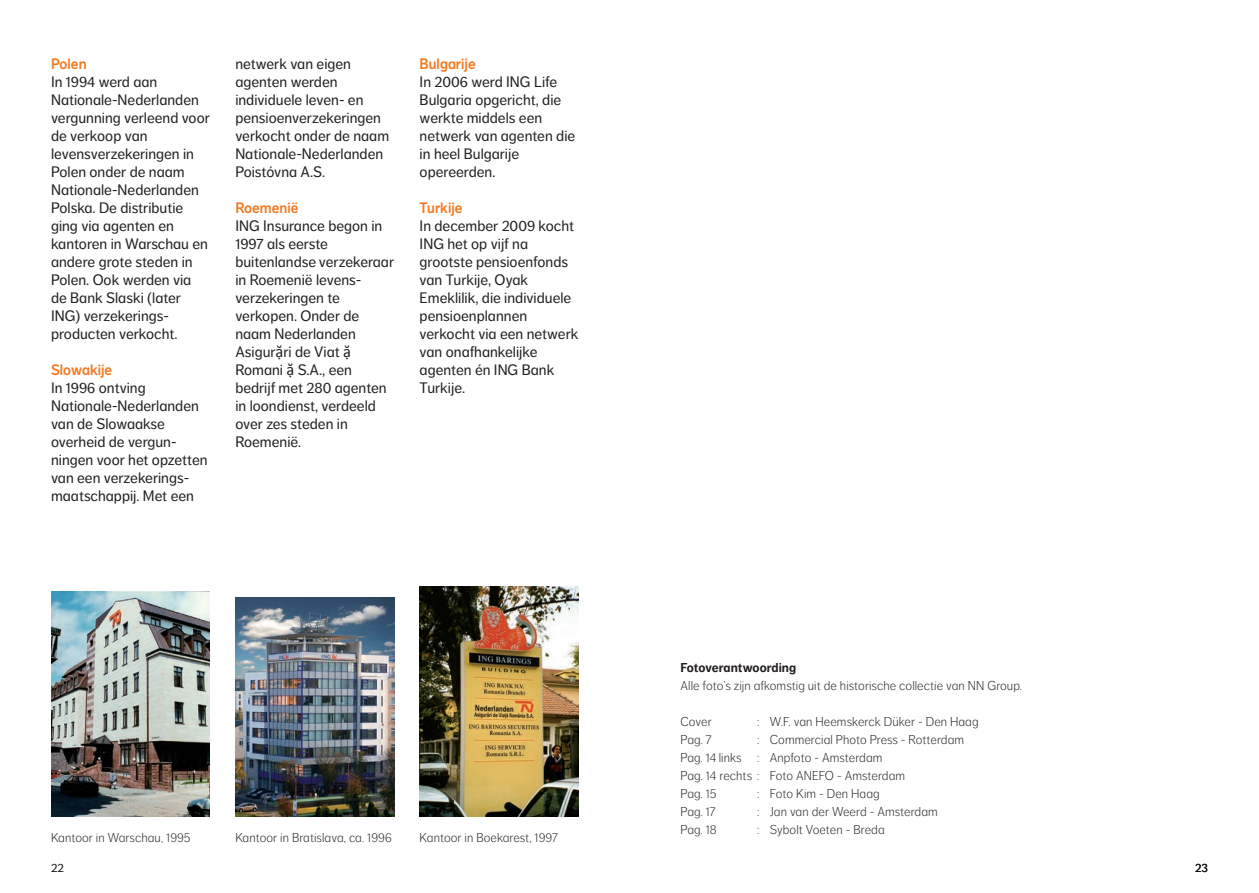
<style>
.page{position:relative;width:1259px;height:893px;background:#fff}
.page>*{position:absolute;margin:0;border:0;box-sizing:border-box;transform-origin:0 0}
.t1{font:15px/18px "NN Dagny Text";color:#231f20}
.t2{font:15px "NN Dagny Display";color:#f47921}
.t3{font:300 12.75px/18px "NN Dagny Text";letter-spacing:.005em;color:#231f20}
.t4{font:700 12.75px "NN Dagny Text";letter-spacing:.005em;color:#231f20}
.t5{font:12px "NN Dagny Text";color:#0e0d0b}
.s1{font-family:"Calibri";font-size:16.5px}
</style>
<div class="page">
<img style="left:51px;top:592px;width:159px;height:224px">
<img style="left:235px;top:598px;width:159px;height:218px">
<img style="left:420px;top:587px;width:158px;height:229px">
<p class="t2" style="left:51px;top:55px;width:37px">Polen</p>
<p class="t1" style="left:51px;top:73px;width:160px">In 1994 werd aan<br>Nationale-Nederlanden vergunning verleend voor de verkoop van levensverzekeringen in<br>Polen onder de naam<br>Nationale-Nederlanden<br>Polska. De distributie ging via agenten en kantoren in Warschau en andere grote steden in<br>Polen. Ook werden via de Bank Slaski (later<br>ING) verzekerings&shy;producten verkocht.</p>
<p class="t2" style="left:51px;top:361px;width:63px">Slowakije</p>
<p class="t1" style="left:51px;top:379px;width:158px">In 1996 ontving<br>Nationale-Nederlanden van de Slowaakse overheid de vergun&shy;ningen voor het opzetten van een verzekerings&shy;maatschappij. Met een</p>
<p class="t1" style="left:235px;top:55px;width:155px">netwerk van eigen agenten werden individuele leven- en pensioenverzekeringen verkocht onder de naam<br>Nationale-Nederlanden<br>Poistóvna A.S.</p>
<p class="t2" style="left:235px;top:199px;width:65px">Roemenië</p>
<p class="t1" style="left:235px;top:217px;width:160px">ING Insurance begon in<br>1997 als eerste buitenlandse verzekeraar in Roemenië levens&shy;verzekeringen te verkopen. Onder de naam Nederlanden<br>Asigur<span class="s1">ặ</span>ri de Viat <span class="s1">ặ<br></span>Romani <span class="s1">ặ</span> S.A., een bedrijf met 280 agenten in loondienst, verdeeld over zes steden in<br>Roemenië.</p>
<p class="t2" style="left:420px;top:55px;width:58px">Bulgarije</p>
<p class="t1" style="left:420px;top:73px;width:157px">In 2006 werd ING Life<br>Bulgaria opgericht, die werkte middels een netwerk van agenten die in heel Bulgarije opereerden.</p>
<p class="t2" style="left:420px;top:199px;width:44px">Turkije</p>
<p class="t1" style="left:420px;top:217px;width:160px">In december 2009 kocht<br>ING het op vijf na grootste pensioenfonds van Turkije, Oyak<br>Emeklilik, die individuele pensioenplannen verkocht via een netwerk van onafhankelijke agenten én ING Bank<br>Turkije.</p>
<p class="t3" style="left:51px;top:828px;width:141px">Kantoor in Warschau, 1995</p>
<p class="t3" style="left:235px;top:828px;width:158px">Kantoor in Bratislava, ca. 1996</p>
<p class="t3" style="left:420px;top:828px;width:140px">Kantoor in Boekarest, 1997</p>
<p class="t4" style="left:680px;top:660px;width:117px">Fotoverantwoording</p>
<p class="t3" style="left:680px;top:677px;width:343px">Alle foto’s zijn afkomstig uit de historische collectie van NN Group.</p>
<p class="t3" style="left:680px;top:713px;width:33px">Cover</p>
<p class="t3" style="left:757px;top:713px;width:223px">: W.F. van Heemskerck Düker - Den Haag</p>
<p class="t3" style="left:680px;top:731px;width:33px">Pag. 7</p>
<p class="t3" style="left:680px;top:731px;width:285px;text-indent:77px">: Commercial Photo Press - Rotterdam<br>Pag. 14 links : Anpfoto - Amsterdam<br>Pag. 14 rechts : Foto ANEFO - Amsterdam<br>Pag. 15</p>
<p class="t3" style="left:757px;top:785px;width:124px">: Foto Kim - Den Haag</p>
<p class="t3" style="left:680px;top:803px;width:37px">Pag. 17</p>
<p class="t3" style="left:757px;top:803px;width:182px">: Jan van der Weerd - Amsterdam</p>
<p class="t3" style="left:680px;top:821px;width:38px">Pag. 18</p>
<p class="t3" style="left:757px;top:821px;width:129px">: Sybolt Voeten - Breda</p>
<p class="t5" style="left:51px;top:861px;width:14px">22</p>
<p class="t5" style="left:1195px;top:861px;width:14px">23</p>
</div>
